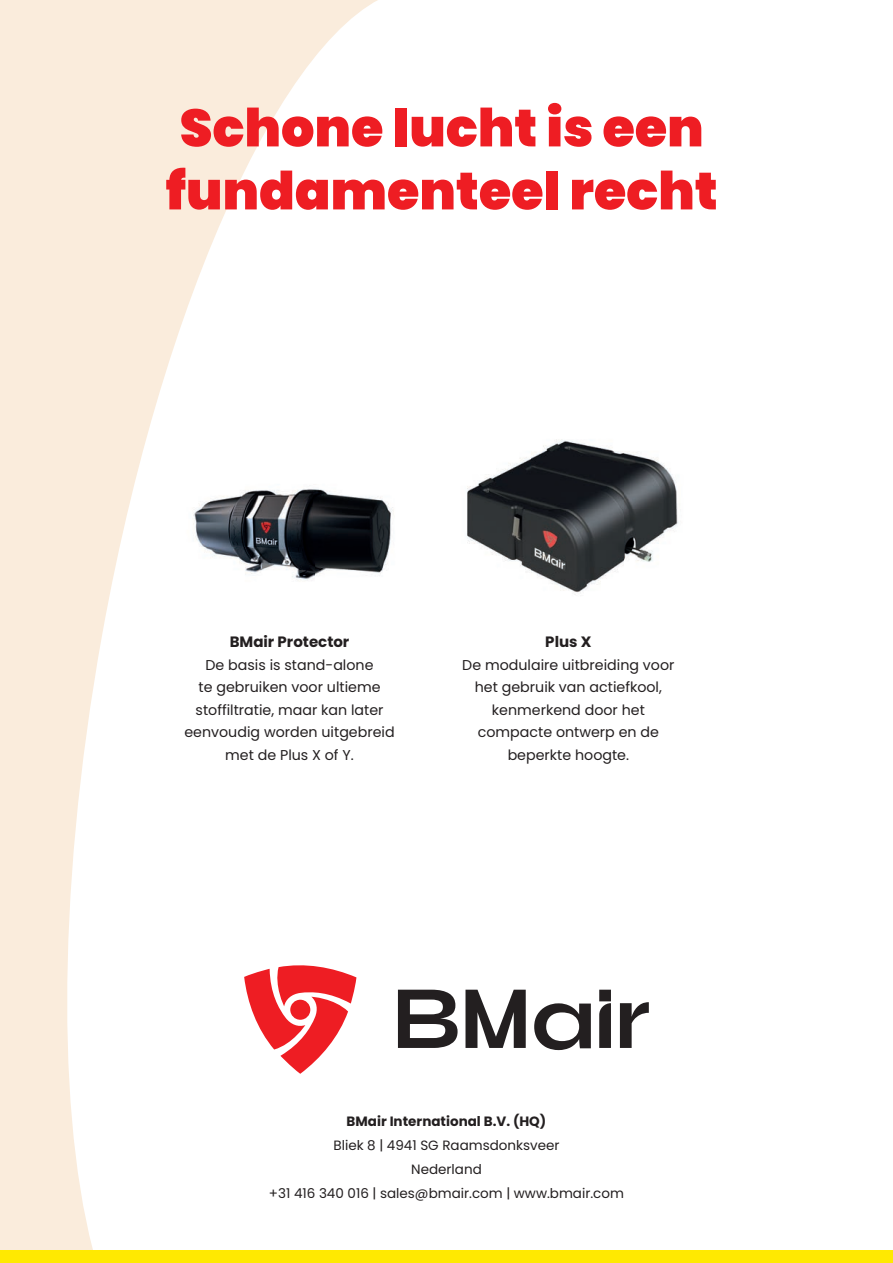
<style>
.page{position:relative;width:893px;height:1263px;background:#fff}
.page>*{position:absolute;margin:0;border:0;box-sizing:border-box;transform-origin:0 0}
.t1{font:900 52.5px/63px "Poppins";color:#ee1d23}
.t2{font:700 15px "Poppins";color:#231f20}
.t3{font:14.25px/22.5px "Poppins";color:#231f20;text-align:center}
.t4{font:13.5px/24px "Poppins";color:#231f20;text-align:center}
.t5{font:700 13.5px "Poppins";color:#231f20}
</style>
<div class="page">
<svg style="left:0;top:0;width:423px;height:1250px"></svg>
<div style="left:0;top:1250px;width:893px;height:13px;background:#ffe901"></div>
<svg style="left:398px;top:990px;width:251px;height:60px"></svg>
<svg style="left:244px;top:962px;width:112px;height:112px"></svg>
<div style="left:290px;top:1000px;width:20px;height:20px;background:#ee1d23;border-radius:50%"></div>
<img style="left:467px;top:439px;width:212px;height:156px">
<img style="left:176px;top:461px;width:230px;height:129px">
<h1 class="t1" style="left:166px;top:97px;width:553px">Schone lucht is een fundamenteel recht</h1>
<p class="t2" style="left:230px;top:633px;width:121px">BMair Protector</p>
<p class="t3" style="left:184px;top:653px;width:212px">De basis is stand-alone<br>te gebruiken voor ultieme stoffiltratie, maar kan later eenvoudig worden uitgebreid met de Plus X of Y.</p>
<p class="t2" style="left:545px;top:633px;width:48px">Plus X</p>
<p class="t3" style="left:462px;top:653px;width:214px">De modulaire uitbreiding voor het gebruik van actiefkool, kenmerkend door het compacte ontwerp en de beperkte hoogte.</p>
<p class="t5" style="left:347px;top:1113px;width:201px">BMair International B.V. (HQ)</p>
<p class="t4" style="left:269px;top:1133px;width:357px">Bliek 8 | 4941 SG Raamsdonksveer<br>Nederland<br>+31 416 340 016 | sales@bmair.com | www.bmair.com</p>
</div>
